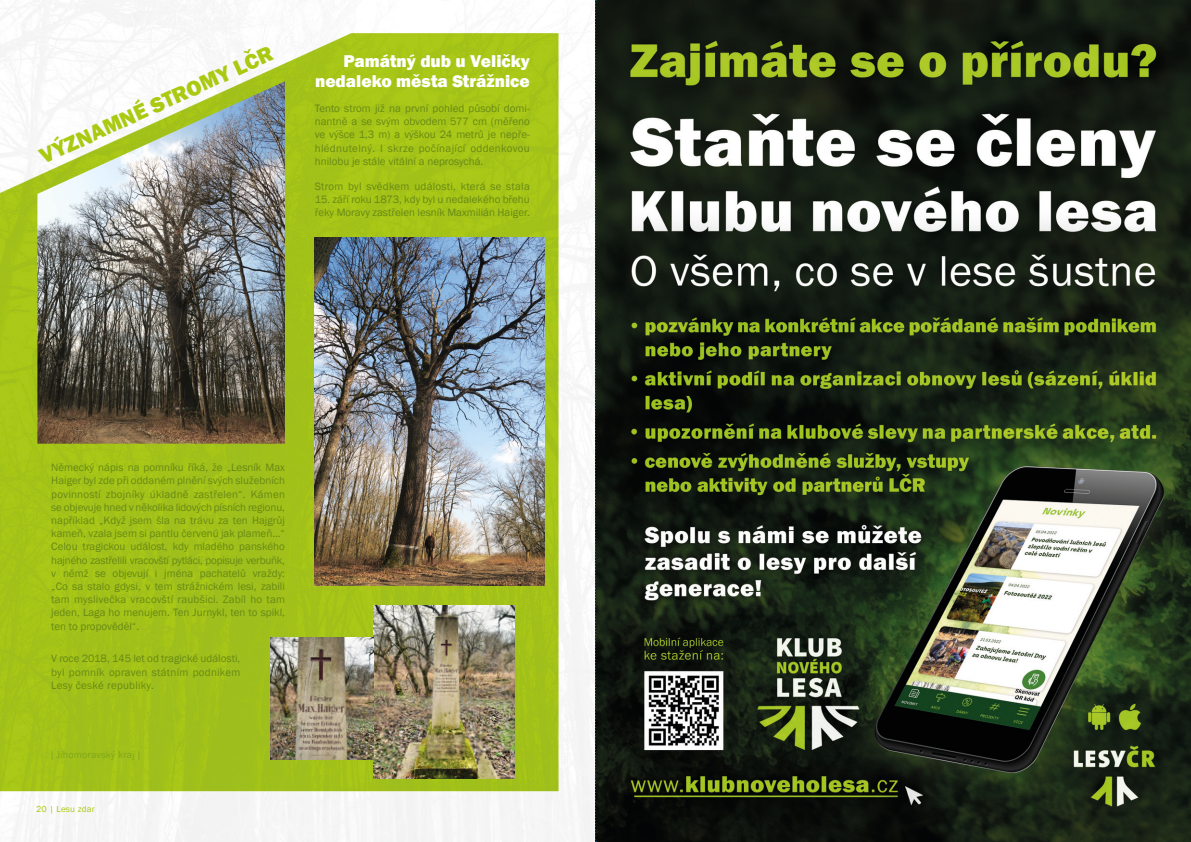
<style>
.page{position:relative;width:1191px;height:842px;background:#fff}
.page>*{position:absolute;margin:0;border:0;box-sizing:border-box;transform-origin:0 0}
.t1{font:800 22.1px "Franklin Gothic";color:#aac911}
.t2{font:800 17.5px "Franklin Gothic";color:#fff}
.t3{font:11px/13.2px "Franklin Gothic";color:#688816;text-align:justify}
.t4{font:11px "Franklin Gothic";letter-spacing:.02em;color:#688816}
.t5{font:10px "Franklin Gothic";letter-spacing:.02em;color:#80a61b}
.t6{font:9px "Franklin Gothic";letter-spacing:.02em;color:#aac911}
</style>
<div class="page">
<img style="left:0;top:0;width:1191px;height:842px">
<img style="left:37px;top:81px;width:248px;height:363px">
<img style="left:315px;top:238px;width:229px;height:347px">
<img style="left:374px;top:605px;width:140px;height:173px">
<img style="left:270px;top:638px;width:104px;height:122px">
<svg style="left:595px;top:0;width:1px;height:842px"></svg>
<p class="t1" style="left:35px;top:145px;width:255px;rotate:-25deg">VÝZNAMNÉ STROMY LČR</p>
<p class="t2" style="left:343px;top:50px;width:188px">Památný dub u Veličky</p>
<p class="t2" style="left:315px;top:70px;width:216px">nedaleko města Strážnice</p>
<p class="t3" style="left:315px;top:102px;width:217px">Tento strom již na první pohled působí domi&shy;nantně a se svým obvodem 577 cm (měřeno ve výšce 1,3 m) a výškou 24 metrů je nepře&shy;hlédnutelný. I skrze počínající oddenkovou hnilobu je stále vitální a neprosychá.</p>
<p class="t4" style="left:315px;top:179px;width:217px">Strom byl svědkem události, která se stala</p>
<p class="t3" style="left:315px;top:193px;width:217px">15. září roku 1873, kdy byl u nedalekého břehu řeky Moravy zastřelen lesník Maxmilián Haiger.</p>
<p class="t3" style="left:51px;top:461px;width:235px">Německý nápis na pomníku říká, že „Lesník Max Haiger byl zde při oddaném plnění svých služebních povinností zbojníky úkladně zastřelen“. Kámen se objevuje hned v několika lidových písních regionu, například „Když jsem šla na trávu za ten Hajgrůj kameň, vzala jsem si pantlu červenú jak plameň...“ Celou tragickou událost, kdy mladého panského hajného zastřelili vracovští pytláci, popisuje verbuňk, v němž se objevují i jména pachatelů vraždy: „Co sa stalo gdysi, v tem strážnickém lesi, zabili tam myslivečka vracovští raubšici. Zabíl ho tam jeden, Laga ho menujem. Ten Jurnykl, ten to spikl, ten to propověděl“.</p>
<p class="t3" style="left:51px;top:652px;width:190px">V roce 2018, 145 let od tragické události, byl pomník opraven státním podnikem Lesy české republiky.</p>
<p class="t5" style="left:50px;top:748px;width:93px">| Jihomoravský kraj |</p>
<p class="t6" style="left:36px;top:804px;width:60px">20 | Lesu zdar</p>
</div>
